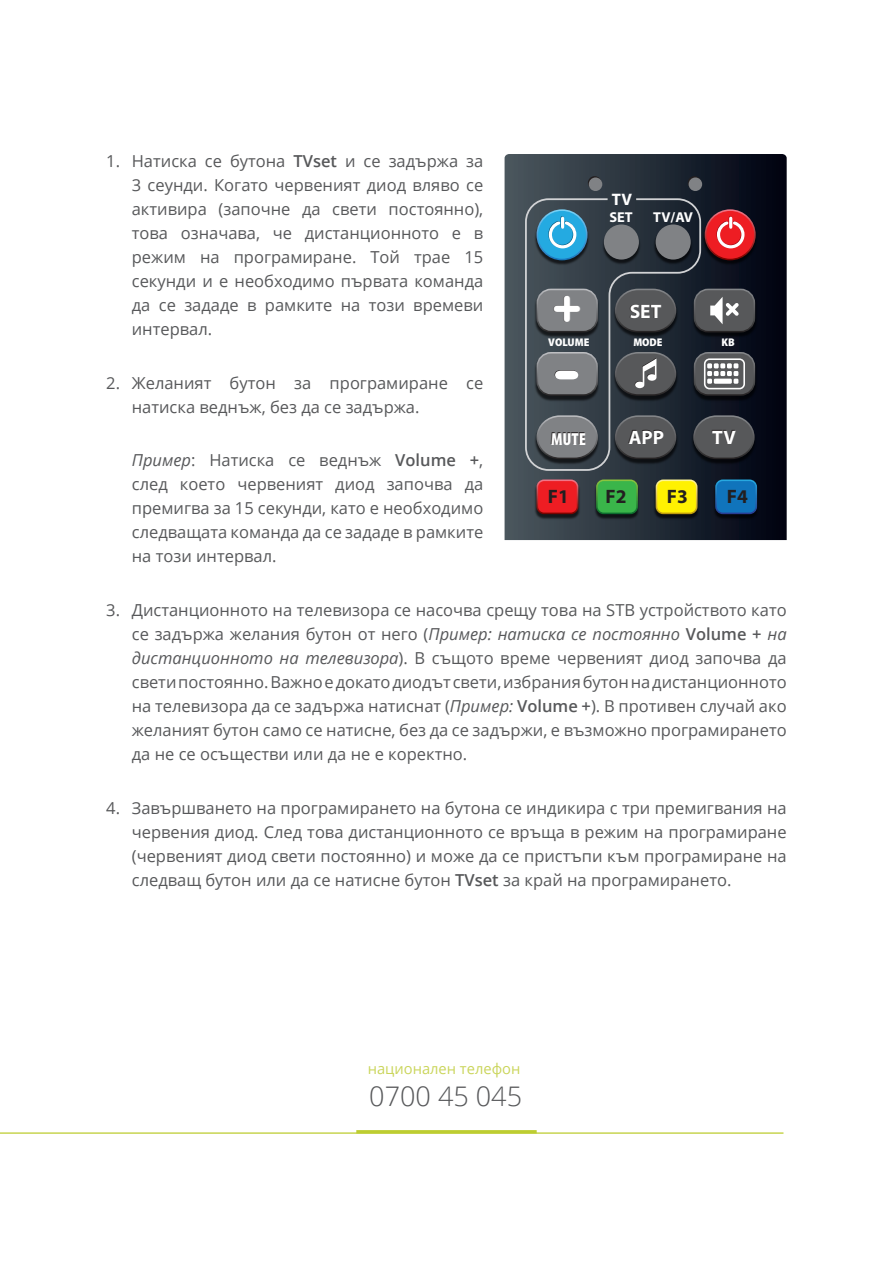
<style>
.page{position:relative;width:893px;height:1263px;background:#fff}
.page>*{position:absolute;margin:0;border:0;box-sizing:border-box;transform-origin:0 0}
.t1{font:900 46.35px "Helvetica Rounded LT Std";color:#fff}
.t2{font:900 46.35px "Helvetica Rounded LT Std";color:#fff;scale:1.42 1}
.t3{font:300 27px "Open Sans";color:#57585a}
.t4{font:700 19.5px "Myriad Pro";color:#231f20}
.t5{font:700 19.5px "Myriad Pro";color:#fff}
.t6{font:900 condensed 17.55px "Myriad Pro";color:#fff}
.t7{font:700 16.65px "Myriad Pro";color:#fff}
.Paragraph_Style_1{font:16.5px/24px "Open Sans";color:#57585a;text-align:justify}
.t8{font:14.7px "Open Sans";color:#cad55b}
.t9{font:700 14.4px "Myriad Pro";letter-spacing:.005em;color:#fff}
.t10{font:900 semi-condensed 11.1px "Myriad Pro";color:#fff}
.s1{font-weight:600}
.s2{font-style:italic}
</style>
<div class="page">
<svg style="left:505px;top:154px;width:282px;height:386px;background:#212833"></svg>
<img style="left:534px;top:480px;width:47px;height:41px">
<div style="left:537px;top:480px;width:41px;height:33px;background:#ee1d23;border-radius:7px"></div>
<div style="left:536px;top:479px;width:42px;height:35px;border:2px solid #fff;border-radius:7px"></div>
<img style="left:593px;top:480px;width:48px;height:41px">
<div style="left:597px;top:480px;width:40px;height:33px;background:#3ab54a;border-radius:7px"></div>
<div style="left:596px;top:479px;width:42px;height:35px;border:2px solid #fff;border-radius:7px"></div>
<img style="left:653px;top:480px;width:47px;height:41px">
<div style="left:656px;top:480px;width:41px;height:33px;background:#fff101;border-radius:7px"></div>
<div style="left:656px;top:479px;width:41px;height:35px;border:2px solid #fff;border-radius:7px"></div>
<img style="left:712px;top:480px;width:48px;height:41px">
<div style="left:716px;top:480px;width:40px;height:33px;background:#1074bc;border-radius:7px"></div>
<div style="left:715px;top:479px;width:42px;height:35px;border:2px solid #fff;border-radius:7px"></div>
<img style="left:702px;top:416px;width:55px;height:50px">
<svg style="left:702px;top:415px;width:53px;height:45px;background:#4b4c4f"></svg>
<svg style="left:588px;top:176px;width:13px;height:14px"></svg>
<svg style="left:688px;top:176px;width:13px;height:14px"></svg>
<div style="left:589px;top:177px;width:13px;height:14px;background:#808285;border-radius:50%"></div>
<div style="left:689px;top:177px;width:13px;height:14px;background:#808285;border-radius:50%"></div>
<img style="left:702px;top:210px;width:57px;height:57px">
<svg style="left:705px;top:210px;width:50px;height:50px"></svg>
<div style="left:705px;top:209px;width:51px;height:51px;border:2px solid #fff;border-radius:50%"></div>
<svg style="left:715px;top:218px;width:31px;height:32px"></svg>
<img style="left:702px;top:290px;width:56px;height:49px">
<div style="left:695px;top:289px;width:59px;height:43px;background:#57585a;border-radius:14px"></div>
<div style="left:694px;top:289px;width:61px;height:43px;border:2px solid #fff;border-radius:14px"></div>
<svg style="left:710px;top:297px;width:29px;height:27px"></svg>
<img style="left:702px;top:353px;width:56px;height:49px">
<div style="left:695px;top:353px;width:59px;height:42px;background:#57585a;border-radius:14px"></div>
<div style="left:694px;top:352px;width:61px;height:44px;border:2px solid #fff;border-radius:14px"></div>
<svg style="left:707px;top:363px;width:31px;height:21px"></svg>
<div style="left:704px;top:358px;width:41px;height:31px;border:2px solid #fff;border-radius:5px"></div>
<svg style="left:524px;top:197px;width:178px;height:275px;background:#47515a"></svg>
<hr style="left:0;top:1132px;width:783px;height:2px;background:#bdcd31">
<hr style="left:356px;top:1130px;width:181px;height:3px;background:#bdcd31">
<p class="Paragraph_Style_1" style="left:132px;top:148px;width:353px;text-indent:-26px">1. Натиска се бутона <span class="s1">TVset</span> и се задържа за 3 сеунди. Когато червеният диод вляво се активира (започне да свети постоянно), това означава, че дистанционното е в режим на програмиране. Той трае 15 секунди и е необходимо първата команда да се зададе в рамките на този времеви интервал.</p>
<p class="Paragraph_Style_1" style="left:132px;top:370px;width:353px;text-indent:-26px">2. Желаният бутон за програмиране се натиска веднъж, без да се задържа.</p>
<p class="Paragraph_Style_1" style="left:132px;top:448px;width:353px"><span class="s2">Пример</span>: Натиска се веднъж <span class="s1">Volume +</span>, след което червеният диод започва да премигва за 15 секунди, като е необходимо следващата команда да се зададе в рамките на този интервал.</p>
<p class="Paragraph_Style_1" style="left:132px;top:598px;width:656px;text-indent:-26px">3. Дистанционното на телевизора се насочва срещу това на STB устройството като се задържа желания бутон от него (<span class="s2">Пример: натиска се постоянно</span> <span class="s1">Volume +</span> <span class="s2">на дистанционното на телевизора</span>). В същото време червеният диод започва да свети постоянно. Важно е докато диодът свети, избрания бутон на дистанционното на телевизора да се задържа натиснат (<span class="s2">Пример:</span> <span class="s1">Volume +</span>). В противен случай ако желаният бутон само се натисне, без да се задържи, е възможно програмирането да не се осъществи или да не е коректно.</p>
<p class="Paragraph_Style_1" style="left:132px;top:795px;width:656px;text-indent:-26px">4. Завършването на програмирането на бутона се индикира с три премигвания на червения диод. След това дистанционното се връща в режим на програмиране (червеният диод свети постоянно) и може да се пристъпи към програмиране на следващ бутон или да се натисне бутон <span class="s1">TVset</span> за край на програмирането.</p>
<p class="t7" style="left:612px;top:189px;width:22px">TV</p>
<p class="t9" style="left:609px;top:208px;width:25px">SET</p>
<p class="t9" style="left:653px;top:208px;width:41px">TV/AV</p>
<p class="t1" style="left:553px;top:276px;width:29px">+</p>
<p class="t5" style="left:630px;top:299px;width:33px">SET</p>
<p class="t10" style="left:548px;top:336px;width:43px">VOLUME</p>
<p class="t10" style="left:633px;top:336px;width:31px">MODE</p>
<p class="t10" style="left:721px;top:336px;width:15px">KB</p>
<p class="t2" style="left:554px;top:342px;width:20px">-</p>
<p class="t6" style="left:551px;top:429px;width:36px">MUTE</p>
<p class="t5" style="left:629px;top:425px;width:37px">APP</p>
<p class="t5" style="left:712px;top:425px;width:25px">TV</p>
<p class="t4" style="left:548px;top:484px;width:23px">F1</p>
<p class="t4" style="left:605px;top:484px;width:23px">F2</p>
<p class="t4" style="left:667px;top:484px;width:23px">F3</p>
<p class="t4" style="left:727px;top:484px;width:23px">F4</p>
<p class="t8" style="left:368px;top:1059px;width:154px">национален телефон</p>
<p class="t3" style="left:369px;top:1077px;width:154px">0700 45 045</p>
</div>
